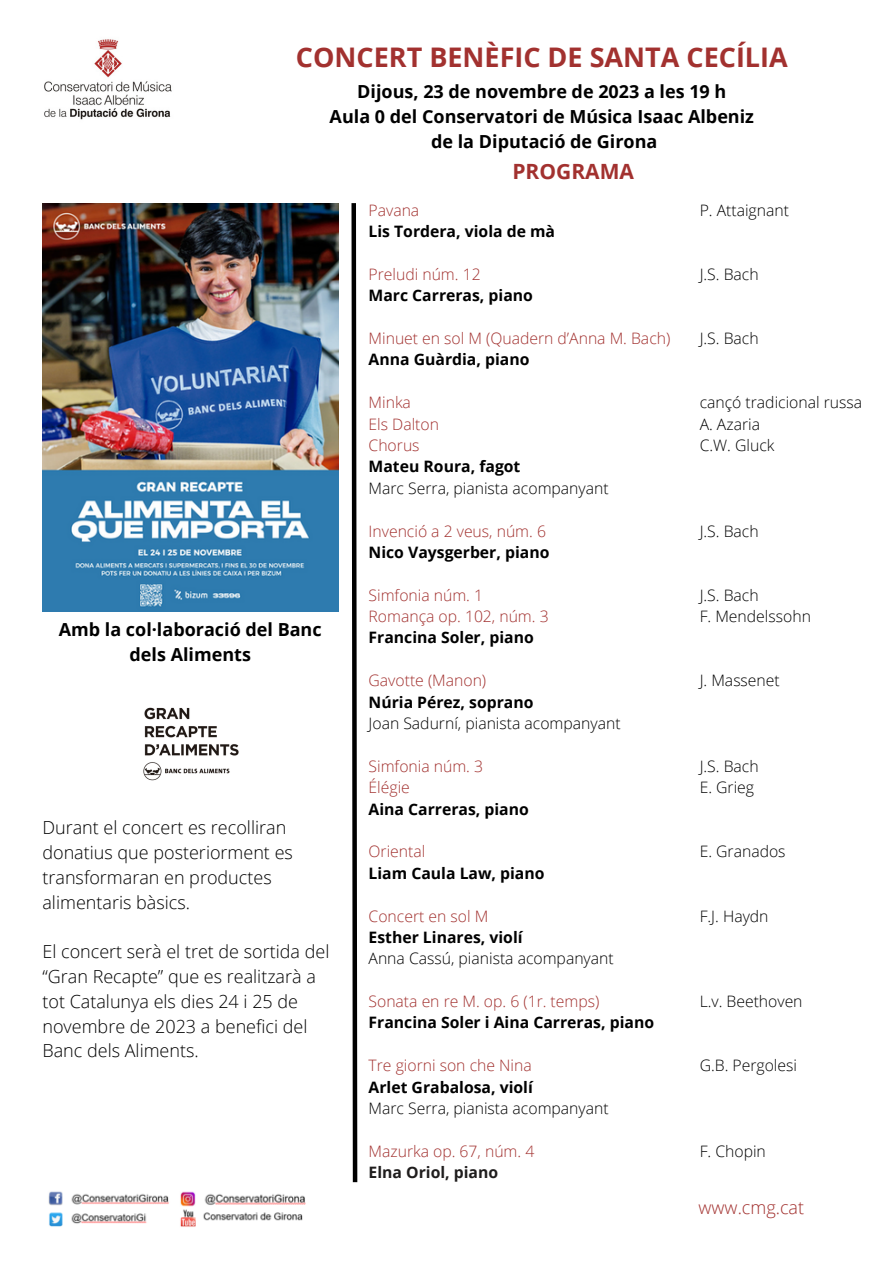
<style>
.page{position:relative;width:894px;height:1264px;background:#fff}
.page>*{position:absolute;margin:0;border:0;box-sizing:border-box;transform-origin:0 0}
.t1{font:700 27px "Open Sans";color:#a2312f}
.t2{font:700 21px "Open Sans";color:#a2312f}
.t3{font:300 18px/24.8px "Open Sans";color:#000}
.t4{font:700 18px/24.8px "Open Sans";color:#000;text-align:center}
.t5{font:300 18px "Open Sans";color:#a2312f}
.t6{font:300 15.75px "Open Sans";color:#000}
.t7{font:300 15.75px "Open Sans";color:#a2312f}
.t8{font:700 15.75px "Open Sans";color:#000}
.t9{font:700 15.75px "Open Sans";color:#1f1d1d}
</style>
<div class="page">
<img style="left:44px;top:39px;width:128px;height:81px">
<img style="left:48px;top:1191px;width:258px;height:36px">
<svg style="left:351px;top:203px;width:7px;height:980px"></svg>
<img style="left:42px;top:203px;width:296px;height:408px">
<img style="left:143px;top:707px;width:96px;height:74px">
<p class="t1" style="left:296px;top:38px;width:493px">CONCERT BENÈFIC DE SANTA CECÍLIA</p>
<p class="t4" style="left:357px;top:79px;width:370px">Dijous, 23 de novembre de 2023 a les 19 h</p>
<p class="t4" style="left:329px;top:103px;width:426px">Aula 0 del Conservatori de Música Isaac Albeniz</p>
<p class="t4" style="left:431px;top:128px;width:228px">de la Diputació de Girona</p>
<p class="t2" style="left:512px;top:156px;width:123px">PROGRAMA</p>
<p class="t4" style="left:59px;top:617px;width:264px">Amb la col·laboració del Banc dels Aliments</p>
<p class="t3" style="left:42px;top:815px;width:252px">Durant el concert es recolliran donatius que posteriorment es transformaran en productes alimentaris bàsics.</p>
<p class="t3" style="left:42px;top:938px;width:288px">El concert serà el tret de sortida del “Gran Recapte” que es realitzarà a tot Catalunya els dies 24 i 25 de novembre de 2023 a benefici del<br>Banc dels Aliments.</p>
<p class="t7" style="left:368px;top:199px;width:52px">Pavana</p>
<p class="t8" style="left:368px;top:220px;width:188px">Lis Tordera, viola de mà</p>
<p class="t7" style="left:368px;top:263px;width:114px">Preludi núm. 12</p>
<p class="t8" style="left:368px;top:284px;width:166px">Marc Carreras, piano</p>
<p class="t7" style="left:368px;top:327px;width:303px">Minuet en sol M (Quadern d’Anna M. Bach)</p>
<p class="t8" style="left:368px;top:348px;width:162px">Anna Guàrdia, piano</p>
<p class="t7" style="left:368px;top:391px;width:44px">Minka</p>
<p class="t7" style="left:368px;top:413px;width:72px">Els Dalton</p>
<p class="t7" style="left:368px;top:434px;width:52px">Chorus</p>
<p class="t8" style="left:368px;top:455px;width:153px">Mateu Roura, fagot</p>
<p class="t6" style="left:368px;top:477px;width:241px">Marc Serra, pianista acompanyant</p>
<p class="t7" style="left:368px;top:519px;width:179px">Invenció a 2 veus, núm. 6</p>
<p class="t8" style="left:368px;top:541px;width:182px">Nico Vaysgerber, piano</p>
<p class="t7" style="left:368px;top:584px;width:116px">Simfonia núm. 1</p>
<p class="t7" style="left:368px;top:605px;width:181px">Romança op. 102, núm. 3</p>
<p class="t8" style="left:368px;top:626px;width:167px">Francina Soler, piano</p>
<p class="t7" style="left:368px;top:669px;width:119px">Gavotte (Manon)</p>
<p class="t8" style="left:368px;top:690px;width:166px">Núria Pérez, soprano</p>
<p class="t6" style="left:368px;top:712px;width:253px">Joan Sadurní, pianista acompanyant</p>
<p class="t7" style="left:368px;top:755px;width:116px">Simfonia núm. 3</p>
<p class="t7" style="left:368px;top:776px;width:43px">Élégie</p>
<p class="t8" style="left:368px;top:797px;width:162px">Aina Carreras, piano</p>
<p class="t7" style="left:368px;top:840px;width:58px">Oriental</p>
<p class="t8" style="left:368px;top:861px;width:177px">Liam Caula Law, piano</p>
<p class="t7" style="left:368px;top:904px;width:121px">Concert en sol M</p>
<p class="t8" style="left:368px;top:926px;width:155px">Esther Linares, violí</p>
<p class="t6" style="left:368px;top:947px;width:246px">Anna Cassú, pianista acompanyant</p>
<p class="t7" style="left:368px;top:990px;width:232px">Sonata en re M. op. 6 (1r. temps)</p>
<p class="t8" style="left:368px;top:1011px;width:287px">Francina Soler i Aina Carreras, piano</p>
<p class="t7" style="left:368px;top:1054px;width:164px">Tre giorni son che Nina</p>
<p class="t8" style="left:368px;top:1075px;width:166px">Arlet Grabalosa, violí</p>
<p class="t6" style="left:368px;top:1097px;width:241px">Marc Serra, pianista acompanyant</p>
<p class="t7" style="left:368px;top:1139px;width:167px">Mazurka op. 67, núm. 4</p>
<p class="t9" style="left:368px;top:1161px;width:131px">Elna Oriol, piano</p>
<p class="t6" style="left:699px;top:199px;width:91px">P. Attaignant</p>
<p class="t6" style="left:699px;top:263px;width:60px">J.S. Bach</p>
<p class="t6" style="left:699px;top:327px;width:60px">J.S. Bach</p>
<p class="t6" style="left:699px;top:391px;width:164px">cançó tradicional russa</p>
<p class="t6" style="left:699px;top:413px;width:62px">A. Azaria</p>
<p class="t6" style="left:699px;top:434px;width:76px">C.W. Gluck</p>
<p class="t6" style="left:699px;top:519px;width:60px">J.S. Bach</p>
<p class="t6" style="left:699px;top:584px;width:60px">J.S. Bach</p>
<p class="t6" style="left:699px;top:605px;width:113px">F. Mendelssohn</p>
<p class="t6" style="left:699px;top:669px;width:82px">J. Massenet</p>
<p class="t6" style="left:699px;top:755px;width:60px">J.S. Bach</p>
<p class="t6" style="left:699px;top:776px;width:56px">E. Grieg</p>
<p class="t6" style="left:699px;top:840px;width:87px">E. Granados</p>
<p class="t6" style="left:699px;top:904px;width:70px">F.J. Haydn</p>
<p class="t6" style="left:699px;top:990px;width:104px">L.v. Beethoven</p>
<p class="t6" style="left:699px;top:1054px;width:99px">G.B. Pergolesi</p>
<p class="t6" style="left:699px;top:1139px;width:68px">F. Chopin</p>
<p class="t5" style="left:698px;top:1194px;width:107px">www.cmg.cat</p>
</div>
